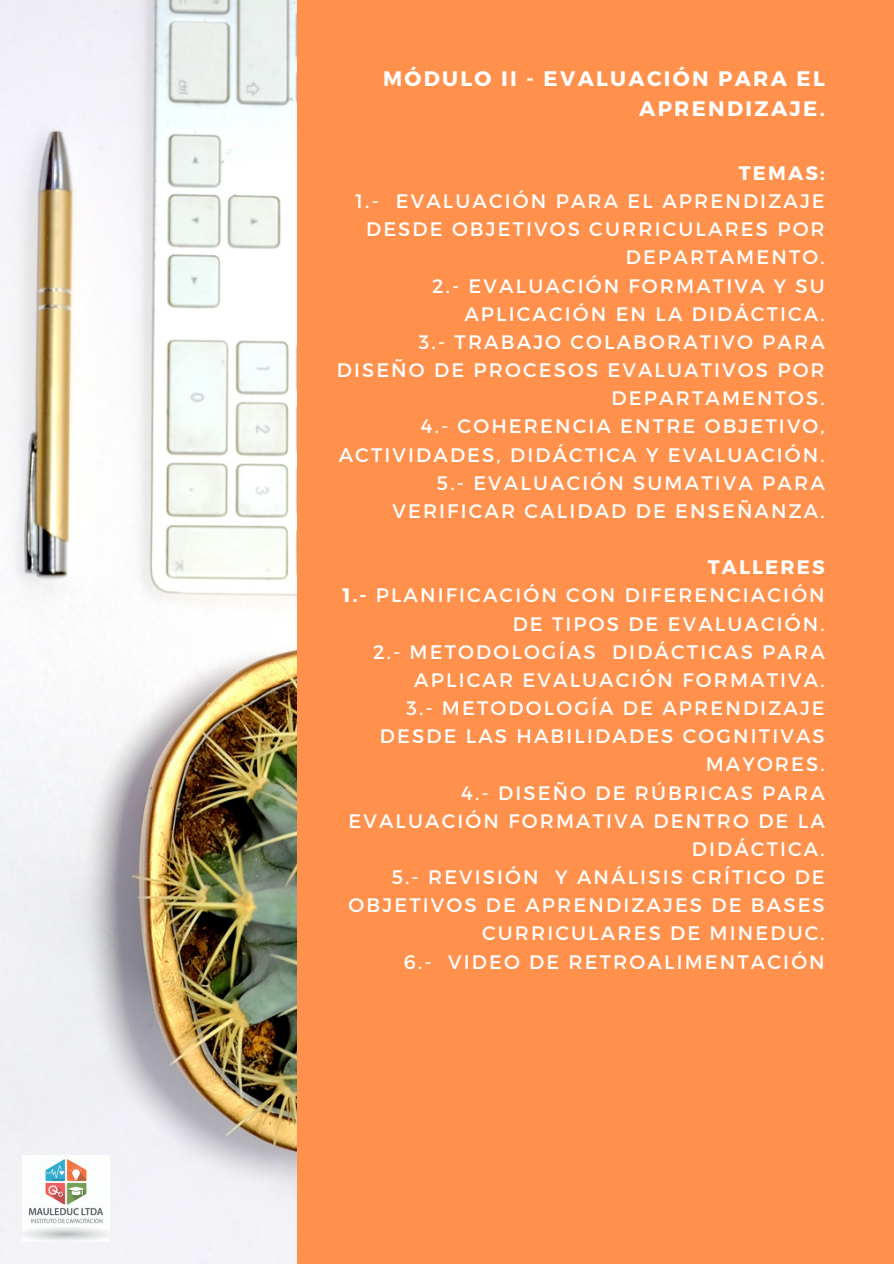
<style>
.page{position:relative;width:894px;height:1264px;background:#fff}
.page>*{position:absolute;margin:0;border:0;box-sizing:border-box;transform-origin:0 0}
.t1{font:700 21px/30.5px "Montserrat";letter-spacing:.11em;color:#fff;text-align:right}
.t2{font:19.5px/28.2px "Montserrat";letter-spacing:.11em;color:#fff;text-align:right}
.t3{font:700 19.5px "Montserrat";letter-spacing:.11em;color:#fff}
.s1{font-weight:700}
</style>
<div class="page">
<div style="left:0;top:0;width:893px;height:1263px;background:#ff914d"></div>
<img style="left:0;top:0;width:296px;height:1263px">
<img style="left:23px;top:1155px;width:87px;height:86px">
<p class="t1" style="left:383px;top:62px;width:443px">MÓDULO II - EVALUACIÓN PARA EL<br>APRENDIZAJE.</p>
<p class="t3" style="left:738px;top:160px;width:87px">TEMAS:</p>
<p class="t2" style="left:355px;top:186px;width:470px">1.- EVALUACIÓN PARA EL APRENDIZAJE<br>DESDE OBJETIVOS CURRICULARES POR<br>DEPARTAMENTO.</p>
<p class="t2" style="left:432px;top:270px;width:394px">2.- EVALUACIÓN FORMATIVA Y SU<br>APLICACIÓN EN LA DIDÁCTICA.</p>
<p class="t2" style="left:336px;top:327px;width:489px">3.- TRABAJO COLABORATIVO PARA<br>DISEÑO DE PROCESOS EVALUATIVOS POR<br>DEPARTAMENTOS.</p>
<p class="t2" style="left:338px;top:411px;width:487px">4.- COHERENCIA ENTRE OBJETIVO,<br>ACTIVIDADES, DIDÁCTICA Y EVALUACIÓN.</p>
<p class="t2" style="left:392px;top:468px;width:433px">5.- EVALUACIÓN SUMATIVA PARA<br>VERIFICAR CALIDAD DE ENSEÑANZA.</p>
<p class="t3" style="left:707px;top:554px;width:118px">TALLERES</p>
<p class="t2" style="left:342px;top:580px;width:483px"><span class="s1">1.-</span> PLANIFICACIÓN CON DIFERENCIACIÓN<br>DE TIPOS DE EVALUACIÓN.</p>
<p class="t2" style="left:373px;top:636px;width:453px">2.- METODOLOGÍAS DIDÁCTICAS PARA<br>APLICAR EVALUACIÓN FORMATIVA.</p>
<p class="t2" style="left:380px;top:693px;width:446px">3.- METODOLOGÍA DE APRENDIZAJE<br>DESDE LAS HABILIDADES COGNITIVAS<br>MAYORES.</p>
<p class="t2" style="left:348px;top:777px;width:477px">4.- DISEÑO DE RÚBRICAS PARA<br>EVALUACIÓN FORMATIVA DENTRO DE LA<br>DIDÁCTICA.</p>
<p class="t2" style="left:348px;top:862px;width:477px">5.- REVISIÓN Y ANÁLISIS CRÍTICO DE<br>OBJETIVOS DE APRENDIZAJES DE BASES<br>CURRICULARES DE MINEDUC.</p>
<p class="t2" style="left:404px;top:946px;width:422px">6.- VIDEO DE RETROALIMENTACIÓN</p>
</div>
